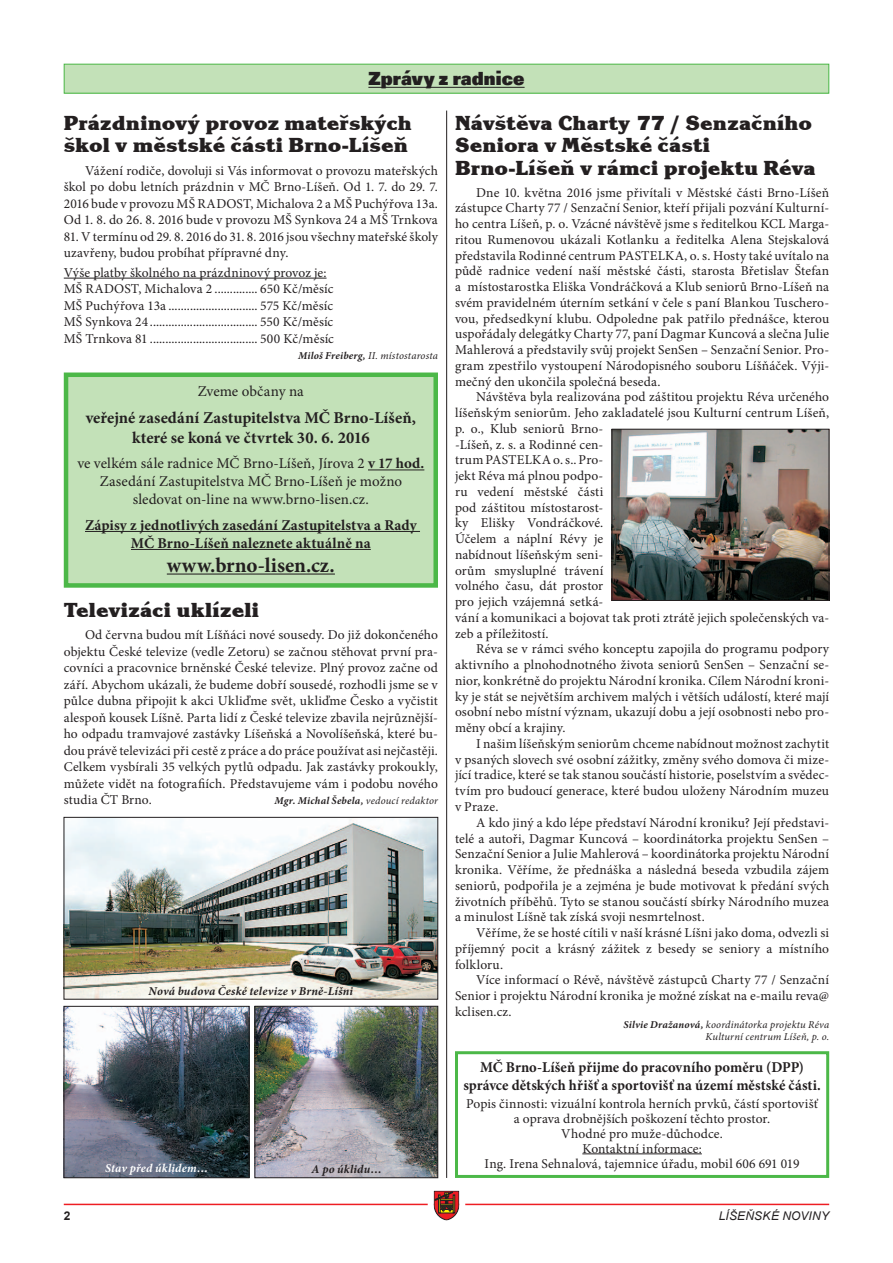
<style>
.page{position:relative;width:893px;height:1263px;background:#fff}
.page>*{position:absolute;margin:0;border:0;box-sizing:border-box;transform-origin:0 0}
.t1{font:800 21px/22.5px "Korinna Itc TEE";color:#231f20}
.t2{font:700 21px "Minion Pro";color:#231f20}
.t3{font:800 19.5px "Unitus DEE";letter-spacing:.005em;color:#231f20}
.t4{font:700 16.5px/19.5px "Minion Pro";color:#231f20;text-align:center}
.t5{font:700 15px/18px "Minion Pro";letter-spacing:.005em;color:#231f20;text-align:center}
.t6{font:15px/18px "Minion Pro";letter-spacing:.005em;color:#231f20;text-align:center}
.t7{font:13.5px/15.8px "Minion Pro";letter-spacing:.01em;color:#231f20;text-align:justify}
.t8{font:italic 700 12px "Minion Pro";letter-spacing:.02em;color:#231f20}
.t9{font:italic 700 12px "Minion Pro";letter-spacing:.02em;color:#fff}
.t10{font:italic 12px "Arial";letter-spacing:.015em;color:#231f20}
.t11{font:700 12px "Arial";color:#231f20}
.t12{font:italic 10.5px/12px "Minion Pro";letter-spacing:.015em;color:#231f20;text-align:right}
.t13{font:italic 700 10.5px "Minion Pro";letter-spacing:.025em;color:#231f20}
.s1{font-weight:700}
.s2{font-weight:400}
</style>
<div class="page">
<hr style="left:64px;top:1204px;width:765px;height:1px;background:#ee1d23">
<svg style="left:425px;top:1190px;width:43px;height:31px"></svg>
<div style="left:64px;top:64px;width:765px;height:29px;background:#c3e1b8"></div>
<hr style="left:368px;top:87px;width:157px;height:1px;background:#231f20">
<div style="left:64px;top:64px;width:765px;height:30px;border:1px solid #4cb848"></div>
<img style="left:66px;top:819px;width:370px;height:178px">
<div style="left:64px;top:817px;width:374px;height:182px;border:1px solid #231f20"></div>
<img style="left:257px;top:1008px;width:179px;height:168px">
<div style="left:255px;top:1006px;width:183px;height:172px;border:1px solid #231f20"></div>
<img style="left:66px;top:1008px;width:181px;height:168px">
<div style="left:64px;top:1006px;width:185px;height:172px;border:1px solid #231f20"></div>
<hr style="left:582px;top:1153px;width:120px;height:1px;background:#231f20">
<div style="left:455px;top:1051px;width:374px;height:127px;border:3px solid #4cb848"></div>
<hr style="left:64px;top:278px;width:263px;height:1px;background:#231f20">
<img style="left:614px;top:431px;width:213px;height:168px">
<div style="left:612px;top:429px;width:217px;height:172px;border:1px solid #231f20"></div>
<div style="left:66px;top:375px;width:370px;height:210px;background:#c3e1b8"></div>
<hr style="left:368px;top:470px;width:56px;height:1px;background:#231f20">
<hr style="left:85px;top:531px;width:335px;height:1px;background:#231f20">
<hr style="left:131px;top:549px;width:240px;height:1px;background:#231f20">
<hr style="left:167px;top:573px;width:168px;height:2px;background:#231f20">
<div style="left:64px;top:372px;width:374px;height:216px;border:4px solid #4cb848"></div>
<hr style="left:446px;top:111px;width:1px;height:1067px;background:#231f20">
<h2 class="t3" style="left:368px;top:67px;width:158px">Zprávy z radnice</h2>
<h1 class="t1" style="left:64px;top:112px;width:350px">Prázdninový provoz mateřských škol v městské části Brno-Líšeň</h1>
<p class="t7" style="left:64px;top:162px;width:376px;line-height:16.5px;text-indent:21px">Vážení rodiče, dovoluji si Vás informovat o provozu mateřských škol po dobu letních prázdnin v MČ Brno-Líšeň. Od 1. 7. do 29. 7.<br>2016 bude v provozu MŠ RADOST, Michalova 2 a MŠ Puchýřova 13a.<br>Od 1. 8. do 26. 8. 2016 bude v provozu MŠ Synkova 24 a MŠ Trnkova</p>
<p class="t7" style="left:64px;top:228px;width:376px;line-height:16.5px">81. V termínu od 29. 8. 2016 do 31. 8. 2016 jsou všechny mateřské školy uzavřeny, budou probíhat přípravné dny.</p>
<p class="t7" style="left:64px;top:264px;width:272px;line-height:16.5px;text-align:left">Výše platby školného na prázdninový provoz je:<br>MŠ RADOST, Michalova 2 .............. 650 Kč/měsíc MŠ Puchýřova 13a ............................. 575 Kč/měsíc MŠ Synkova 24 ................................... 550 Kč/měsíc MŠ Trnkova 81 ................................... 500 Kč/měsíc</p>
<p class="t12" style="left:298px;top:350px;width:141px"><span class="s1">Miloš Freiberg,</span> II. místostarosta</p>
<p class="t6" style="left:198px;top:383px;width:107px">Zveme občany na</p>
<p class="t4" style="left:86px;top:408px;width:332px">veřejné zasedání Zastupitelstva MČ Brno-Líšeň, které se koná ve čtvrtek 30. 6. 2016</p>
<p class="t6" style="left:77px;top:455px;width:348px">ve velkém sále radnice MČ Brno-Líšeň, Jírova 2 <span class="s1">v 17 hod.<br></span>Zasedání Zastupitelstva MČ Brno-Líšeň je možno sledovat on-line na www.brno-lisen.cz.</p>
<p class="t5" style="left:85px;top:516px;width:333px">Zápisy z jednotlivých zasedání Zastupitelstva a Rady<br>MČ Brno-Líšeň naleznete aktuálně na</p>
<h1 class="t2" style="left:167px;top:550px;width:170px">www.brno-lisen.cz.</h1>
<h1 class="t1" style="left:64px;top:598px;width:197px">Televizáci uklízeli</h1>
<p class="t7" style="left:64px;top:627px;width:376px;line-height:16.5px;text-indent:21px">Od června budou mít Líšňáci nové sousedy. Do již dokončeného objektu České televize (vedle Zetoru) se začnou stěhovat první pra&shy;covníci a pracovnice brněnské České televize. Plný provoz začne od září. Abychom ukázali, že budeme dobří sousedé, rozhodli jsme se v půlce dubna připojit k akci Ukliďme svět, ukliďme Česko a vyčistit alespoň kousek Líšně. Parta lidí z České televize zbavila nejrůznější&shy;ho odpadu tramvajové zastávky Líšeňská a Novolíšeňská, které bu&shy;dou právě televizáci při cestě z práce a do práce používat asi nejčastěji.<br>Celkem vysbírali 35 velkých pytlů odpadu. Jak zastávky prokoukly, můžete vidět na fotografiích. Představujeme vám i podobu nového studia ČT Brno.</p>
<p class="t13" style="left:275px;top:793px;width:165px">Mgr. Michal Šebela, <span class="s2">vedoucí redaktor</span></p>
<p class="t8" style="left:149px;top:983px;width:206px">Nová budova České televize v Brně-Líšni</p>
<p class="t9" style="left:105px;top:1159px;width:105px">Stav před úklidem…</p>
<p class="t8" style="left:312px;top:1161px;width:72px">A po úklidu…</p>
<h1 class="t1" style="left:455px;top:112px;width:362px">Návštěva Charty 77 / Senzačního<br>Seniora v Městské části<br>Brno-Líšeň v rámci projektu Réva</h1>
<p class="t7" style="left:455px;top:184px;width:376px;text-indent:21px">Dne 10. května 2016 jsme přivítali v Městské části Brno-Líšeň zástupce Charty 77 / Senzační Senior, kteří přijali pozvání Kulturní&shy;ho centra Líšeň, p. o. Vzácné návštěvě jsme s ředitelkou KCL Marga&shy;ritou Rumenovou ukázali Kotlanku a ředitelka Alena Stejskalová představila Rodinné centrum PASTELKA, o. s. Hosty také uvítalo na půdě radnice vedení naší městské části, starosta Břetislav Štefan a místostarostka Eliška Vondráčková a Klub seniorů Brno-Líšeň na svém pravidelném úterním setkání v čele s paní Blankou Tuschero&shy;vou, předsedkyní klubu. Odpoledne pak patřilo přednášce, kterou uspořádaly delegátky Charty 77, paní Dagmar Kuncová a slečna Julie Mahlerová a představily svůj projekt SenSen – Senzační Senior. Pro&shy;gram zpestřilo vystoupení Národopisného souboru Líšňáček. Výji&shy;mečný den ukončila společná beseda.</p>
<p class="t7" style="left:455px;top:389px;width:376px;text-align:left;text-indent:21px">Návštěva byla realizována pod záštitou projektu Réva určeného líšeňským seniorům. Jeho zakladatelé jsou Kulturní centrum Líšeň, p. o., Klub seniorů Brno-<br>-Líšeň, z. s. a Rodinné cen-<br>trum PASTELKA o. s.. Pro-<br>jekt Réva má plnou podpo-<br>ru vedení městské části<br>pod záštitou místostarost-<br>ky Elišky Vondráčkové.<br>Účelem a náplní Révy je<br>nabídnout líšeňským seni-<br>orům smysluplné trávení<br>volného času, dát prostor<br>pro jejich vzájemná setká-<br>vání a komunikaci a bojovat tak proti ztrátě jejich společenských va&shy;zeb a příležitostí.</p>
<p class="t7" style="left:455px;top:641px;width:376px;text-indent:21px">Réva se v rámci svého konceptu zapojila do programu podpory aktivního a plnohodnotného života seniorů SenSen – Senzační se&shy;nior, konkrétně do projektu Národní kronika. Cílem Národní kroni&shy;ky je stát se největším archivem malých i větších událostí, které mají osobní nebo místní význam, ukazují dobu a její osobnosti nebo pro&shy;měny obcí a krajiny.</p>
<p class="t7" style="left:455px;top:736px;width:376px;text-indent:21px">I našim líšeňským seniorům chceme nabídnout možnost zachytit v psaných slovech své osobní zážitky, změny svého domova či mize&shy;jící tradice, které se tak stanou součástí historie, poselstvím a svědec&shy;tvím pro budoucí generace, které budou uloženy Národním muzeu v Praze.</p>
<p class="t7" style="left:455px;top:815px;width:376px;text-indent:21px">A kdo jiný a kdo lépe představí Národní kroniku? Její představi&shy;telé a autoři, Dagmar Kuncová – koordinátorka projektu SenSen – Senzační Senior a Julie Mahlerová – koordinátorka projektu Národní kronika. Věříme, že přednáška a následná beseda vzbudila zájem seniorů, podpořila je a zejména je bude motivovat k předání svých životních příběhů. Tyto se stanou součástí sbírky Národního muzea a minulost Líšně tak získá svoji nesmrtelnost.</p>
<p class="t7" style="left:455px;top:925px;width:376px;text-indent:21px">Věříme, že se hosté cítili v naší krásné Líšni jako doma, odvezli si příjemný pocit a krásný zážitek z besedy se seniory a místního folkloru.</p>
<p class="t7" style="left:455px;top:972px;width:376px;text-indent:21px">Více informací o Révě, návštěvě zástupců Charty 77 / Senzační Senior i projektu Národní kronika je možné získat na e-mailu reva@ kclisen.cz.</p>
<p class="t12" style="left:623px;top:1018px;width:207px"><span class="s1">Silvie Dražanová,</span> koordinátorka projektu Réva<br>Kulturní centrum Líšeň, p. o.</p>
<p class="t5" style="left:463px;top:1057px;width:359px">MČ Brno-Líšeň přijme do pracovního poměru (DPP) správce dětských hřišť a sportovišť na území městské části.</p>
<p class="t7" style="left:466px;top:1096px;width:353px;line-height:15px;text-align:center">Popis činnosti: vizuální kontrola herních prvků, částí sportovišť a oprava drobnějších poškození těchto prostor.<br>Vhodné pro muže-důchodce.<br>Kontaktní informace:<br>Ing. Irena Sehnalová, tajemnice úřadu, mobil 606 691 019</p>
<p class="t11" style="left:64px;top:1208px;width:8px">2</p>
<p class="t10" style="left:719px;top:1208px;width:112px">LÍŠEŇSKÉ NOVINY</p>
</div>
